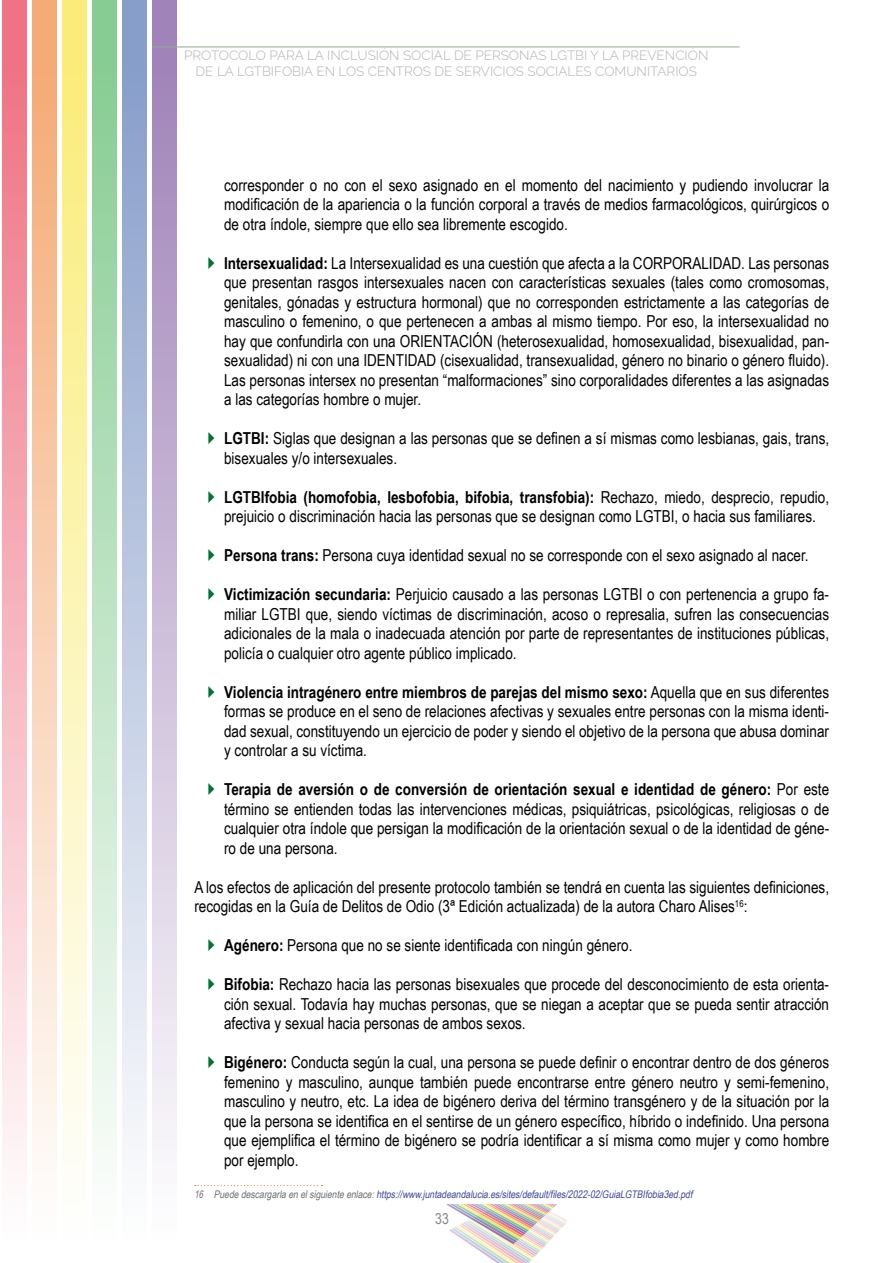
<style>
.page{position:relative;width:893px;height:1263px;background:#fff}
.page>*{position:absolute;margin:0;border:0;box-sizing:border-box;transform-origin:0 0}
.t1{font:16.5px/19.5px "Arial Narrow";color:#000;text-align:justify}
.t2{font:15px "Arial Narrow";color:#878787}
.t3{font:300 13.5px/16.2px "Raleway";color:#b3b2b2;text-align:center}
.t4{font:italic 10.5px "Arial Narrow";color:#3d4899}
.s1{font-weight:700}
.s2{color:#706f6f}
</style>
<div class="page">
<div style="left:3px;top:0;width:24px;height:1263px;background:linear-gradient(to bottom,#ee6d7e,#fff)"></div>
<div style="left:33px;top:0;width:24px;height:1263px;background:linear-gradient(to bottom,#f4a76f,#fff)"></div>
<div style="left:62px;top:0;width:25px;height:1263px;background:linear-gradient(to bottom,#faeb74,#feffff)"></div>
<div style="left:92px;top:0;width:25px;height:1263px;background:linear-gradient(to bottom,#82ca8e,#fff)"></div>
<div style="left:122px;top:0;width:24px;height:1263px;background:linear-gradient(to bottom,#8299c8,#fff)"></div>
<div style="left:152px;top:0;width:24px;height:1263px;background:linear-gradient(to bottom,#9c7eb5,#fff)"></div>
<svg style="left:195px;top:1185px;width:127px;height:1px"></svg>
<img style="left:446px;top:1204px;width:121px;height:59px">
<hr style="left:153px;top:46px;width:587px;height:1px;background:#8faf8b">
<p class="t3" style="left:184px;top:46px;width:526px">PROTOCOLO PARA LA INCLUSIÓN SOCIAL DE PERSONAS LGTBI Y LA PREVENCIÓN<br>DE LA LGTBIFOBIA EN LOS CENTROS DE SERVICIOS SOCIALES COMUNITARIOS</p>
<p class="t1" style="left:224px;top:174px;width:607px">corresponder o no con el sexo asignado en el momento del nacimiento y pudiendo involucrar la modificación de la apariencia o la función corporal a través de medios farmacológicos, quirúrgicos o de otra índole, siempre que ello sea libremente escogido.</p>
<p class="t1" style="left:224px;top:252px;width:607px"><span class="s1">Intersexualidad:</span> La Intersexualidad es una cuestión que afecta a la CORPORALIDAD. Las personas que presentan rasgos intersexuales nacen con características sexuales (tales como cromosomas, genitales, gónadas y estructura hormonal) que no corresponden estrictamente a las categorías de masculino o femenino, o que pertenecen a ambas al mismo tiempo. Por eso, la intersexualidad no hay que confundirla con una ORIENTACIÓN (heterosexualidad, homosexualidad, bisexualidad, pan&shy;sexualidad) ni con una IDENTIDAD (cisexualidad, transexualidad, género no binario o género fluido).<br>Las personas intersex no presentan “malformaciones” sino corporalidades diferentes a las asignadas a las categorías hombre o mujer.</p>
<p class="t1" style="left:224px;top:428px;width:607px"><span class="s1">LGTBI:</span> Siglas que designan a las personas que se definen a sí mismas como lesbianas, gais, trans, bisexuales y/o intersexuales.</p>
<p class="t1" style="left:224px;top:486px;width:607px"><span class="s1">LGTBIfobia (homofobia, lesbofobia, bifobia, transfobia):</span> Rechazo, miedo, desprecio, repudio, prejuicio o discriminación hacia las personas que se designan como LGTBI, o hacia sus familiares.</p>
<p class="t1" style="left:224px;top:545px;width:586px"><span class="s1">Persona trans:</span> Persona cuya identidad sexual no se corresponde con el sexo asignado al nacer.</p>
<p class="t1" style="left:224px;top:584px;width:606px"><span class="s1">Victimización secundaria:</span> Perjuicio causado a las personas LGTBI o con pertenencia a grupo fa&shy;miliar LGTBI que, siendo víctimas de discriminación, acoso o represalia, sufren las consecuencias adicionales de la mala o inadecuada atención por parte de representantes de instituciones públicas, policía o cualquier otro agente público implicado.</p>
<p class="t1" style="left:224px;top:681px;width:607px"><span class="s1">Violencia intragénero entre miembros de parejas del mismo sexo:</span> Aquella que en sus diferentes formas se produce en el seno de relaciones afectivas y sexuales entre personas con la misma identi&shy;dad sexual, constituyendo un ejercicio de poder y siendo el objetivo de la persona que abusa dominar y controlar a su víctima.</p>
<p class="t1" style="left:224px;top:779px;width:607px"><span class="s1">Terapia de aversión o de conversión de orientación sexual e identidad de género:</span> Por este término se entienden todas las intervenciones médicas, psiquiátricas, psicológicas, religiosas o de cualquier otra índole que persigan la modificación de la orientación sexual o de la identidad de géne&shy;ro de una persona.</p>
<p class="t1" style="left:194px;top:876px;width:636px">A los efectos de aplicación del presente protocolo también se tendrá en cuenta las siguientes definiciones, recogidas en la Guía de Delitos de Odio (3ª Edición actualizada) de la autora Charo Alises<sup>16</sup>:</p>
<p class="t1" style="left:224px;top:935px;width:410px"><span class="s1">Agénero:</span> Persona que no se siente identificada con ningún género.</p>
<p class="t1" style="left:224px;top:974px;width:606px"><span class="s1">Bifobia:</span> Rechazo hacia las personas bisexuales que procede del desconocimiento de esta orienta&shy;ción sexual. Todavía hay muchas personas, que se niegan a aceptar que se pueda sentir atracción afectiva y sexual hacia personas de ambos sexos.</p>
<p class="t1" style="left:224px;top:1052px;width:607px"><span class="s1">Bigénero:</span> Conducta según la cual, una persona se puede definir o encontrar dentro de dos géneros femenino y masculino, aunque también puede encontrarse entre género neutro y semi-femenino, masculino y neutro, etc. La idea de bigénero deriva del término transgénero y de la situación por la que la persona se identifica en el sentirse de un género específico, híbrido o indefinido. Una persona que ejemplifica el término de bigénero se podría identificar a sí misma como mujer y como hombre por ejemplo.</p>
<p class="t4" style="left:194px;top:1187px;width:502px"><span class="s2">16 Puededescargarlaenelsiguienteenlace:</span>https://www.juntadeandalucia.es/sites/default/files/2022-02/GuiaLGTBIfobia3ed.pdf</p>
<p class="t2" style="left:435px;top:1208px;width:15px">33</p>
</div>
